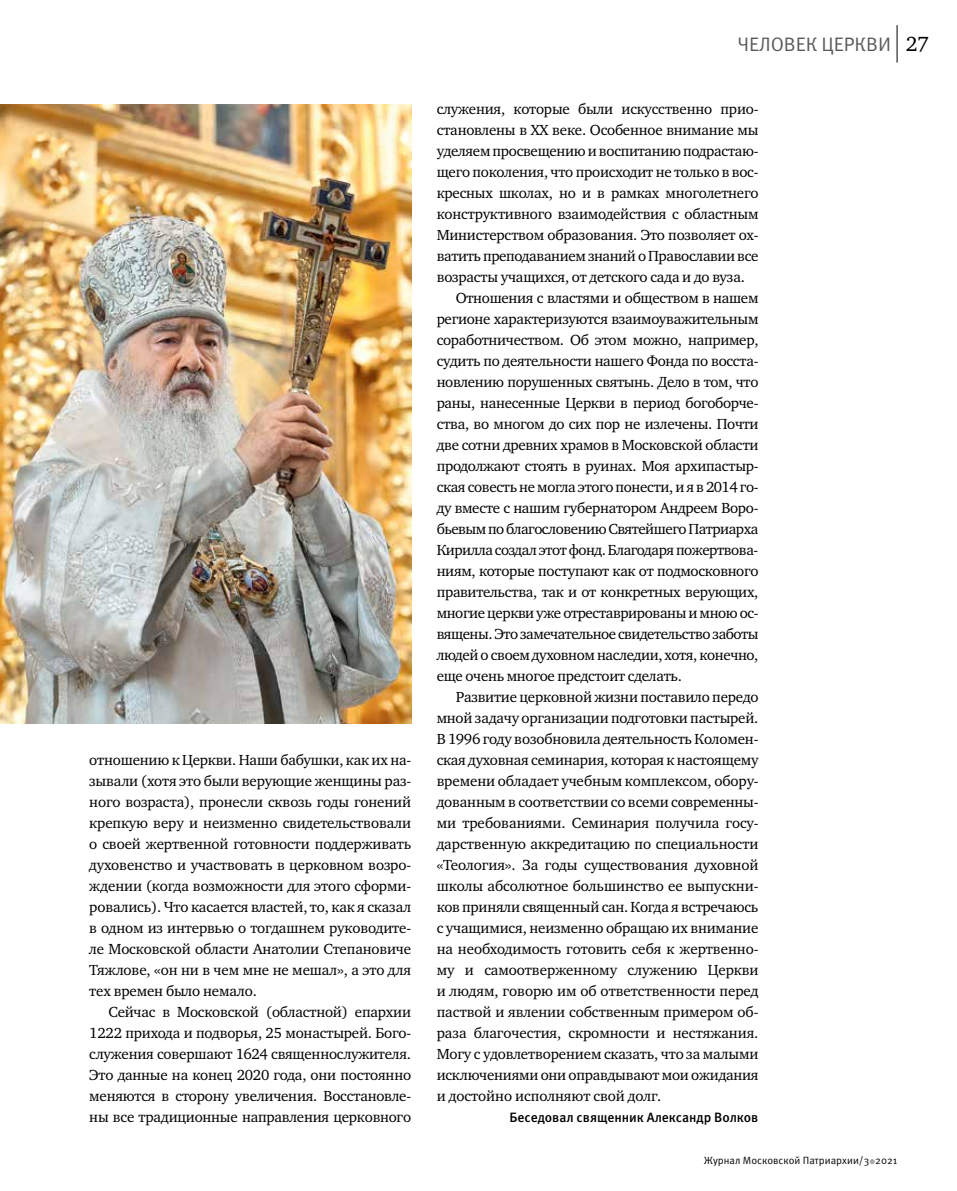
<style>
.page{position:relative;width:957px;height:1191px;background:#fff}
.page>*{position:absolute;margin:0;border:0;box-sizing:border-box;transform-origin:0 0}
.t1{font:19.5px "Meta Pro";letter-spacing:-.005em;color:#58595b}
.t2{font:15px/21px "Charter ITC";letter-spacing:-.015em;color:#000;text-align:justify}
.t3{font:500 13.5px "Meta Pro";letter-spacing:-.005em;color:#000}
.t4{font:10.5px "Meta Pro";color:#000}
.s1{font-family:"Charter ITC";font-size:21px;color:#000}
</style>
<div class="page">
<hr style="left:896px;top:25px;width:1px;height:38px;background:#000">
<svg style="left:869px;top:1159px;width:6px;height:5px"></svg>
<img style="left:0;top:105px;width:411px;height:618px">
<p class="t2" style="left:89px;top:749px;width:323px">отношению к Церкви. Наши бабушки, как их на&shy;зывали (хотя это были верующие женщины раз&shy;ного возраста), пронесли сквозь годы гонений крепкую веру и неизменно свидетельствовали о своей жертвенной готовности поддерживать духовенство и участвовать в церковном возро&shy;ждении (когда возможности для этого сформи&shy;ровались). Что касается властей, то, как я сказал в одном из интервью о тогдашнем руководите&shy;ле Московской области Анатолии Степановиче Тяжлове, «он ни в чем мне не мешал», а это для тех времен было немало.</p>
<p class="t2" style="left:89px;top:1001px;width:323px;text-indent:19px">Сейчас в Московской (областной) епархии 1222 прихода и подворья, 25 монастырей. Бого&shy;служения совершают 1624 священнослужителя.<br>Это данные на конец 2020 года, они постоянно меняются в сторону увеличения. Восстановле&shy;ны все традиционные направления церковного</p>
<h1 class="t1" style="left:737px;top:32px;width:193px">ЧЕЛОВЕК ЦЕРКВИ <span class="s1">27</span></h1>
<p class="t2" style="left:437px;top:98px;width:323px">служения, которые были искусственно прио-</p>
<p class="t2" style="left:437px;top:119px;width:323px">становлены в ХХ веке. Особенное внимание мы</p>
<p class="t2" style="left:437px;top:140px;width:323px">уделяем просвещению и воспитанию подрастаю-</p>
<p class="t2" style="left:437px;top:161px;width:323px">щего поколения, что происходит не только в вос-</p>
<p class="t2" style="left:437px;top:182px;width:323px">кресных школах, но и в рамках многолетнего</p>
<p class="t2" style="left:437px;top:203px;width:323px">конструктивного взаимодействия с областным</p>
<p class="t2" style="left:437px;top:224px;width:323px">Министерством образования. Это позволяет ох-</p>
<p class="t2" style="left:437px;top:245px;width:323px">ватить преподаванием знаний о Православии все</p>
<p class="t2" style="left:437px;top:266px;width:310px">возрасты учащихся, от детского сада и до вуза.</p>
<p class="t2" style="left:456px;top:287px;width:304px">Отношения с властями и обществом в нашем</p>
<p class="t2" style="left:437px;top:308px;width:323px">регионе характеризуются взаимоуважительным</p>
<p class="t2" style="left:437px;top:329px;width:323px">соработничеством. Об этом можно, например,</p>
<p class="t2" style="left:437px;top:350px;width:323px">судить по деятельности нашего Фонда по восста-</p>
<p class="t2" style="left:437px;top:371px;width:323px">новлению порушенных святынь. Дело в том, что</p>
<p class="t2" style="left:437px;top:392px;width:323px">раны, нанесенные Церкви в период богоборче-</p>
<p class="t2" style="left:437px;top:413px;width:323px">ства, во многом до сих пор не излечены. Почти</p>
<p class="t2" style="left:437px;top:434px;width:323px">две сотни древних храмов в Московской области</p>
<p class="t2" style="left:437px;top:455px;width:323px">продолжают стоять в руинах. Моя архипастыр-</p>
<p class="t2" style="left:437px;top:476px;width:323px">ская совесть не могла этого понести, и я в 2014 го-</p>
<p class="t2" style="left:437px;top:497px;width:323px">ду вместе с нашим губернатором Андреем Воро-</p>
<p class="t2" style="left:437px;top:518px;width:323px">бьевым по благословению Святейшего Патриарха</p>
<p class="t2" style="left:437px;top:539px;width:323px">Кирилла создал этот фонд. Благодаря пожертвова-</p>
<p class="t2" style="left:437px;top:560px;width:323px">ниям, которые поступают как от подмосковного</p>
<p class="t2" style="left:437px;top:581px;width:323px">правительства, так и от конкретных верующих,</p>
<p class="t2" style="left:437px;top:602px;width:323px">многие церкви уже отреставрированы и мною ос-</p>
<p class="t2" style="left:437px;top:623px;width:323px">вящены. Это замечательное свидетельство заботы</p>
<p class="t2" style="left:437px;top:644px;width:323px">людей о своем духовном наследии, хотя, конечно,</p>
<p class="t2" style="left:437px;top:665px;width:247px">еще очень многое предстоит сделать.</p>
<p class="t2" style="left:456px;top:686px;width:304px">Развитие церковной жизни поставило передо</p>
<p class="t2" style="left:437px;top:707px;width:323px">мной задачу организации подготовки пастырей.</p>
<p class="t2" style="left:437px;top:728px;width:323px">В 1996 году возобновила деятельность Коломен-</p>
<p class="t2" style="left:437px;top:749px;width:323px">ская духовная семинария, которая к настоящему</p>
<p class="t2" style="left:437px;top:770px;width:323px">времени обладает учебным комплексом, обору-</p>
<p class="t2" style="left:437px;top:791px;width:323px">дованным в соответствии со всеми современны-</p>
<p class="t2" style="left:437px;top:812px;width:323px">ми требованиями. Семинария получила госу-</p>
<p class="t2" style="left:437px;top:833px;width:323px">дарственную аккредитацию по специальности</p>
<p class="t2" style="left:437px;top:854px;width:323px">«Теология». За годы существования духовной</p>
<p class="t2" style="left:437px;top:875px;width:323px">школы абсолютное большинство ее выпускни-</p>
<p class="t2" style="left:437px;top:896px;width:323px">ков приняли священный сан. Когда я встречаюсь</p>
<p class="t2" style="left:437px;top:917px;width:323px">с учащимися, неизменно обращаю их внимание</p>
<p class="t2" style="left:437px;top:938px;width:323px">на необходимость готовить себя к жертвенно-</p>
<p class="t2" style="left:437px;top:959px;width:323px">му и самоотверженному служению Церкви</p>
<p class="t2" style="left:437px;top:980px;width:323px">и людям, говорю им об ответственности перед</p>
<p class="t2" style="left:437px;top:1001px;width:323px">паствой и явлении собственным примером об-</p>
<p class="t2" style="left:437px;top:1022px;width:323px">раза благочестия, скромности и нестяжания.</p>
<p class="t2" style="left:437px;top:1043px;width:323px">Могу с удовлетворением сказать, что за малыми</p>
<p class="t2" style="left:437px;top:1064px;width:323px">исключениями они оправдывают мои ожидания</p>
<p class="t2" style="left:437px;top:1085px;width:226px">и достойно исполняют свой долг.</p>
<p class="t3" style="left:509px;top:1109px;width:251px">Беседовал священник Александр Волков</p>
<p class="t4" style="left:704px;top:1153px;width:195px">Журнал Московской Патриархии/3 2021</p>
</div>
